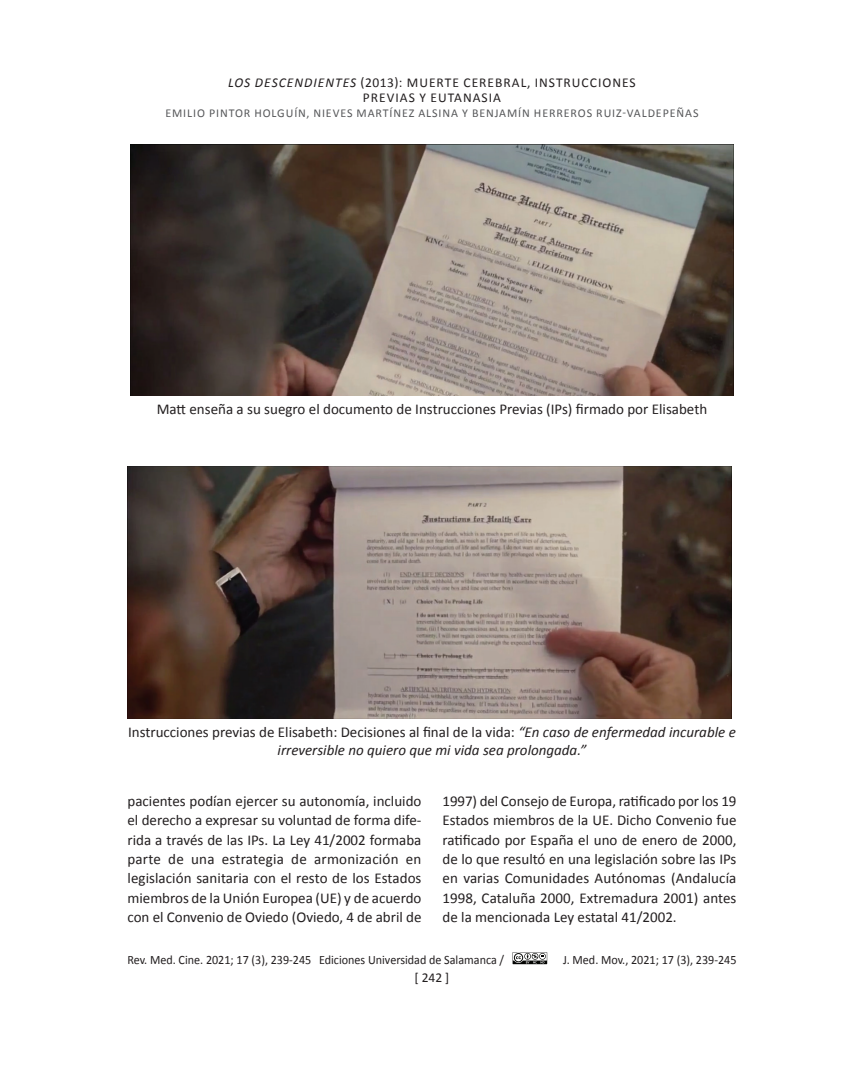
<style>
.page{position:relative;width:864px;height:1080px;background:#fff}
.page>*{position:absolute;margin:0;border:0;box-sizing:border-box;transform-origin:0 0}
.TX{font:15px/19.4px "Calibri";color:#231f20;text-align:justify}
.FigureCaption{font:italic 15px/18px "Calibri";color:#231f20;text-align:center}
.FigureCaption-2{font:15px "Calibri";color:#231f20}
.t1{font:13.5px/15px "Calibri";letter-spacing:.075em;color:#231f20;text-align:center}
.t2{font:12.75px "Calibri";color:#231f20;scale:.95 1}
.t3{font:12px "Calibri";letter-spacing:.075em;color:#57585a}
.s1{font-style:italic}
.s2{font-style:normal}
</style>
<div class="page">
<svg style="left:513px;top:952px;width:34px;height:12px"></svg>
<img style="left:130px;top:145px;width:604px;height:251px">
<img style="left:127px;top:466px;width:604px;height:253px">
<p class="t1" style="left:228px;top:75px;width:409px"><span class="s1">LOS DESCENDIENTES</span> (2013): MUERTE CEREBRAL, INSTRUCCIONES<br>PREVIAS Y EUTANASIA</p>
<p class="t3" style="left:165px;top:106px;width:535px">EMILIO PINTOR HOLGUÍN, NIEVES MARTÍNEZ ALSINA Y BENJAMÍN HERREROS RUIZ-VALDEPEÑAS</p>
<p class="FigureCaption-2" style="left:157px;top:399px;width:552px">Matt enseña a su suegro el documento de Instrucciones Previas (IPs) firmado por Elisabeth</p>
<p class="FigureCaption" style="left:128px;top:722px;width:609px"><span class="s2">Instrucciones previas de Elisabeth: Decisiones al final de la vida:</span> “En caso de enfermedad incurable e irreversible no quiero que mi vida sea prolongada.”</p>
<p class="TX" style="left:128px;top:791px;width:296px">pacientes podían ejercer su autonomía, incluido el derecho a expresar su voluntad de forma dife&shy;rida a través de las IPs. La Ley 41/2002 formaba parte de una estrategia de armonización en legislación sanitaria con el resto de los Estados miembros de la Unión Europea (UE) y de acuerdo con el Convenio de Oviedo (Oviedo, 4 de abril de</p>
<p class="TX" style="left:442px;top:791px;width:296px">1997) del Consejo de Europa, ratificado por los 19<br>Estados miembros de la UE. Dicho Convenio fue ratificado por España el uno de enero de 2000, de lo que resultó en una legislación sobre las IPs en varias Comunidades Autónomas (Andalucía 1998, Cataluña 2000, Extremadura 2001) antes de la mencionada Ley estatal 41/2002.</p>
<p class="t2" style="left:128px;top:952px;width:398px">Rev. Med. Cine. 2021; 17 (3), 239-245 Ediciones Universidad de Salamanca /</p>
<p class="t2" style="left:563px;top:952px;width:184px">J. Med. Mov., 2021; 17 (3), 239-245</p>
<p class="t1" style="left:415px;top:970px;width:36px">[ 242 ]</p>
</div>
